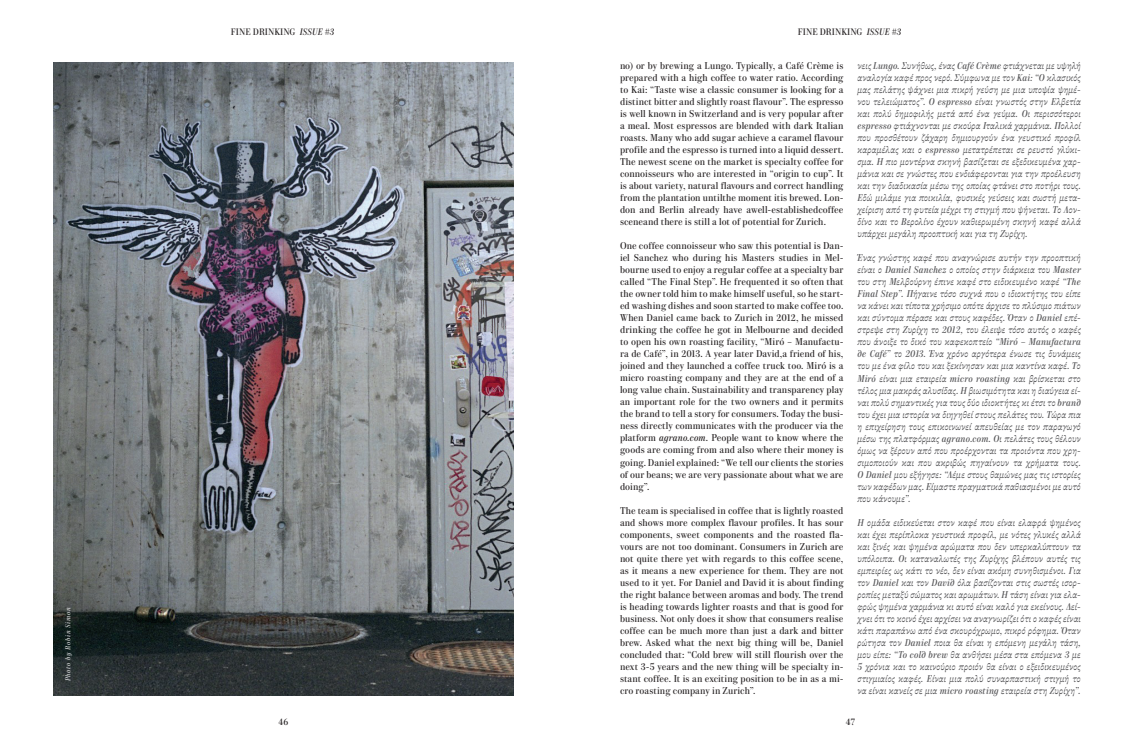
<style>
.page{position:relative;width:1134px;height:752px;background:#fff}
.page>*{position:absolute;margin:0;border:0;box-sizing:border-box;transform-origin:0 0}
.t1{font:italic 9.5px/12px "Parmigiano Text Pro";letter-spacing:.005em;color:#535355;text-align:justify}
.t2{font:9.5px/12px "Parmigiano Text Pro";letter-spacing:.005em;color:#231f20;text-align:justify}
.t3{font:9px "Parmigiano Text Pro";color:#231f20}
.t4{font:italic 7px "Parmigiano Text Pro";letter-spacing:.08em;color:#d9dadc}
.s1{font-style:italic}
</style>
<div class="page">
<img style="left:53px;top:62px;width:461px;height:633px">
<p class="t4" style="left:63px;top:681px;width:75px;rotate:-90deg">Photo by Robin Simon</p>
<p class="t3" style="left:231px;top:25px;width:105px">FINE DRINKING <span class="s1">ISSUE #3</span></p>
<p class="t3" style="left:798px;top:25px;width:105px">FINE DRINKING <span class="s1">ISSUE #3</span></p>
<p class="t1" style="left:857px;top:59px;width:225px">νεις Lungo. Συνήθως, ένας Café Crème φτιάχνεται με υψηλή αναλογία καφέ προς νερό. Σύμφωνα με τον Kai: “O κλασικός μας πελάτης ψάχνει μια πικρή γεύση με μια υποψία ψημέ&shy;νου τελειώματος”. Ο espresso είναι γνωστός στην Ελβετία και πολύ δημοφιλής μετά από ένα γεύμα. Οι περισσότεροι espresso φτιάχνονται με σκούρα Ιταλικά χαρμάνια. Πολλοί που προσθέτουν ζάχαρη δημιουργούν ένα γευστικό προφίλ καραμέλας και ο espresso μετατρέπεται σε ρευστό γλύκι&shy;σμα. Η πιο μοντέρνα σκηνή βασίζεται σε εξεδικευμένα χαρ&shy;μάνια και σε γνώστες που ενδιάφερονται για την προέλευση και την διαδικασία μέσω της οποίας φτάνει στο ποτήρι τους.<br>Εδώ μιλάμε για ποικιλία, φυσικές γεύσεις και σωστή μετα&shy;χείριση από τη φυτεία μέχρι τη στιγμή που ψήνεται. Το Λον&shy;δίνο και το Βερολίνο έχουν καθιερωμένη σκηνή καφέ αλλά υπάρχει μεγάλη προοπτική και για τη Ζυρίχη.</p>
<p class="t1" style="left:857px;top:251px;width:225px">Ένας γνώστης καφέ που αναγνώρισε αυτήν την προοπτική είναι ο Daniel Sanchez ο οποίος στην διάρκεια του Master του στη Μελβούρνη έπινε καφέ στο ειδικευμένο καφέ “The Final Step”. Πήγαινε τόσο συχνά που ο ιδιοκτήτης του είπε να κάνει και τίποτα χρήσιμο οπότε άρχισε το πλύσιμο πιάτων και σύντομα πέρασε και στους καφέδες. Όταν ο Daniel επέ&shy;στρεψε στη Ζυρίχη το 2012, του έλειψε τόσο αυτός ο καφές που άνοιξε το δικό του καφεκοπτείο “Miró – Manufactura de Café” το 2013. Ένα χρόνο αργότερα ένωσε τις δυνάμεις του με ένα φίλο του και ξεκίνησαν και μια καντίνα καφέ. Το Miró είναι μια εταιρεία micro roasting και βρίσκεται στο τέλος μια μακράς αλυσίδας. H βιωσιμότητα και η διαύγεια εί&shy;ναι πολύ σημαντικές για τους δύο ιδιοκτήτες κι έτσι το brand του έχει μια ιστορία να διηγηθεί στους πελάτες του. Τώρα πια η επιχείρηση τους επικοινωνεί απευθείας με τον παραγωγό μέσω της πλατφόρμας agrano.com. Οι πελάτες τους θέλουν όμως να ξέρουν από που προέρχονται τα προιόντα που χρη&shy;σιμοποιούν και που ακριβώς πηγαίνουν τα χρήματα τους.<br>Ο Daniel μου εξήγησε: “Λέμε στους θαμώνες μας τις ιστορίες των καφέδων μας. Είμαστε πραγματικά παθιασμένοι με αυτό που κάνουμε”.</p>
<p class="t1" style="left:857px;top:515px;width:225px">Η ομάδα ειδικεύεται στον καφέ που είναι ελαφρά ψημένος και έχει περίπλοκα γευστικά προφίλ, με νότες γλυκές αλλά και ξινές και ψημένα αρώματα που δεν υπερκαλύπτουν τα υπόλοιπα. Οι καταναλωτές της Ζυρίχης βλέπουν αυτές τις εμπειρίες ως κάτι το νέο, δεν είναι ακόμη συνηθισμένοι. Για τον Daniel και τον David όλα βασίζονται στις σωστές ισορ&shy;ροπίες μεταξύ σώματος και αρωμάτων. Η τάση είναι για ελα&shy;φρώς ψημένα χαρμάνια κι αυτό είναι καλό για εκείνους. Δεί&shy;χνει ότι το κοινό έχει αρχίσει να αναγνωρίζει ότι ο καφές είναι κάτι παραπάνω από ένα σκουρόχρωμο, πικρό ρόφημα. Όταν ρώτησα τον Daniel ποια θα είναι η επόμενη μεγάλη τάση, μου είπε: “To cold brew θα ανθήσει μέσα στα επόμενα 3 με 5 χρόνια και το καινούριο προιόν θα είναι ο εξειδικευμένος στιγμιαίος καφές. Είναι μια πολύ συναρπαστική στιγμή το να είναι κανείς σε μια micro roasting εταιρεία στη Ζυρίχη”.</p>
<p class="t2" style="left:620px;top:59px;width:225px">no) or by brewing a Lungo. Typically, a Café Crème is prepared with a high coffee to water ratio. According to Kai: “Taste wise a classic consumer is looking for a distinct bitter and slightly roast flavour”. The espresso is well known in Switzerland and is very popular after a meal. Most espressos are blended with dark Italian roasts. Many who add sugar achieve a caramel flavour profile and the espresso is turned into a liquid dessert.<br>The newest scene on the market is specialty coffee for connoisseurs who are interested in “origin to cup”. It is about variety, natural flavours and correct handling from the plantation untilthe moment itis brewed. Lon&shy;don and Berlin already have awell-establishedcoffee sceneand there is still a lot of potential for Zurich.</p>
<p class="t2" style="left:620px;top:239px;width:225px">One coffee connoisseur who saw this potential is Dan&shy;iel Sanchez who during his Masters studies in Mel&shy;bourne used to enjoy a regular coffee at a specialty bar called “The Final Step”. He frequented it so often that the owner told him to make himself useful, so he start&shy;ed washing dishes and soon started to make coffee too.<br>When Daniel came back to Zurich in 2012, he missed drinking the coffee he got in Melbourne and decided to open his own roasting facility, “Miró – Manufactu&shy;ra de Café”, in 2013. A year later David,a friend of his, joined and they launched a coffee truck too. Miró is a micro roasting company and they are at the end of a long value chain. Sustainability and transparency play an important role for the two owners and it permits the brand to tell a story for consumers. Today the busi&shy;ness directly communicates with the producer via the platform <span class="s1">agrano.com</span>. People want to know where the goods are coming from and also where their money is going. Daniel explained: “We tell our clients the stories of our beans; we are very passionate about what we are doing”.</p>
<p class="t2" style="left:620px;top:503px;width:225px">The team is specialised in coffee that is lightly roasted and shows more complex flavour profiles. It has sour components, sweet components and the roasted fla&shy;vours are not too dominant. Consumers in Zurich are not quite there yet with regards to this coffee scene, as it means a new experience for them. They are not used to it yet. For Daniel and David it is about finding the right balance between aromas and body. The trend is heading towards lighter roasts and that is good for business. Not only does it show that consumers realise coffee can be much more than just a dark and bitter brew. Asked what the next big thing will be, Daniel concluded that: “Cold brew will still flourish over the next 3-5 years and the new thing will be specialty in&shy;stant coffee. It is an exciting position to be in as a mi&shy;cro roasting company in Zurich”.</p>
<p class="t3" style="left:279px;top:715px;width:11px">46</p>
<p class="t3" style="left:846px;top:715px;width:11px">47</p>
</div>
